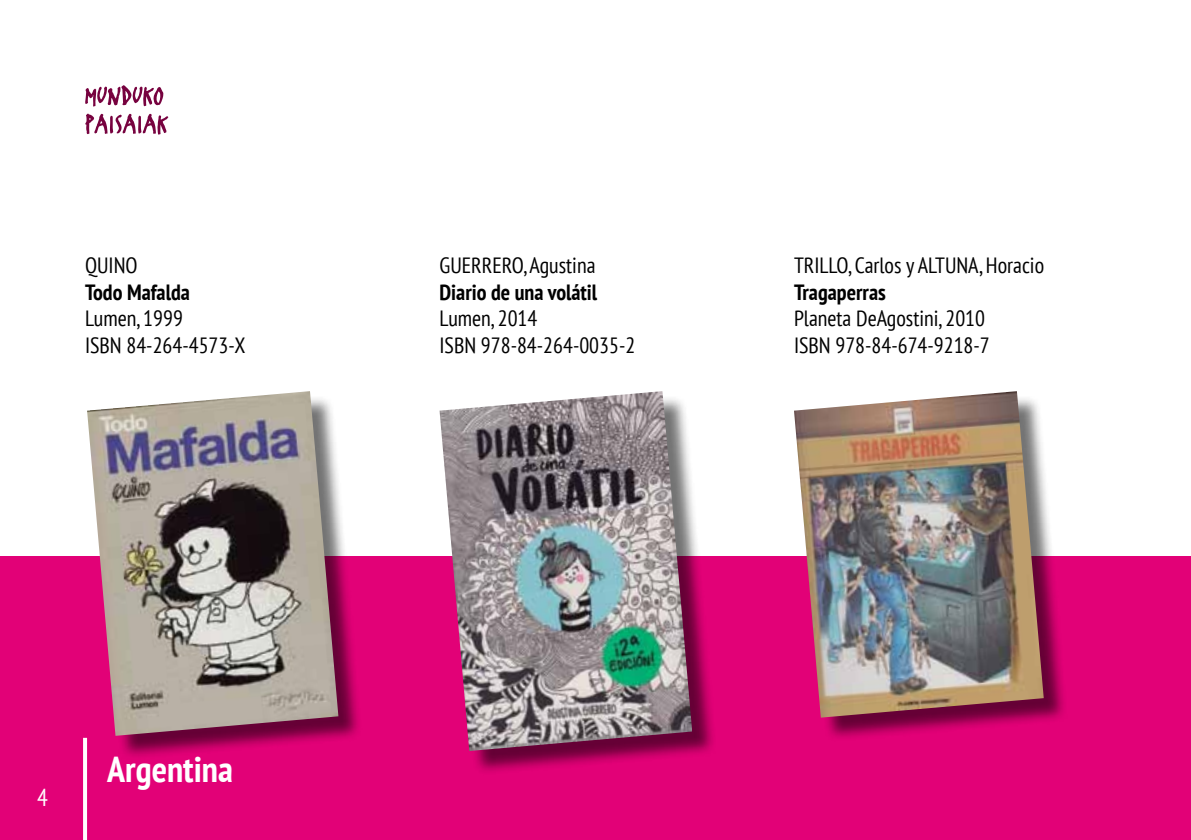
<style>
.page{position:relative;width:1191px;height:840px;background:#fff}
.page>*{position:absolute;margin:0;border:0;box-sizing:border-box;transform-origin:0 0}
.t1{font:700 condensed 36px "PT Sans";color:#fff}
.t2{font:condensed 24px "PT Sans";color:#fff}
.t3{font:condensed 22px/26.4px "PT Sans";color:#000}
.t4{font:700 condensed 22px "PT Sans";color:#000}
</style>
<div class="page">
<div style="left:0;top:556px;width:1191px;height:283px;background:#e20177"></div>
<svg style="left:85px;top:85px;width:79px;height:21px"></svg>
<svg style="left:85px;top:113px;width:83px;height:22px"></svg>
<div style="left:91px;top:394px;width:272px;height:365px;background:#000;opacity:.55"></div>
<img style="left:87px;top:391px;width:251px;height:344px">
<div style="left:443px;top:394px;width:273px;height:381px;background:#000;opacity:.55"></div>
<img style="left:439px;top:391px;width:253px;height:359px">
<div style="left:797px;top:394px;width:270px;height:347px;background:#000;opacity:.55"></div>
<img style="left:794px;top:391px;width:249px;height:326px">
<svg style="left:83px;top:737px;width:4px;height:102px"></svg>
<p class="t3" style="left:85px;top:252px;width:54px">QUINO</p>
<p class="t4" style="left:85px;top:277px;width:106px">Todo Mafalda</p>
<p class="t3" style="left:85px;top:304px;width:162px">Lumen, 1999<br>ISBN 84-264-4573-X</p>
<p class="t2" style="left:37px;top:782px;width:12px">4</p>
<h1 class="t1" style="left:107px;top:744px;width:127px">Argentina</h1>
<p class="t3" style="left:439px;top:252px;width:157px">GUERRERO, Agustina</p>
<p class="t4" style="left:439px;top:277px;width:159px">Diario de una volátil</p>
<p class="t3" style="left:439px;top:304px;width:197px">Lumen, 2014<br>ISBN 978-84-264-0035-2</p>
<p class="t3" style="left:794px;top:252px;width:252px">TRILLO, Carlos y ALTUNA, Horacio</p>
<p class="t4" style="left:794px;top:277px;width:93px">Tragaperras</p>
<p class="t3" style="left:794px;top:304px;width:197px">Planeta DeAgostini, 2010<br>ISBN 978-84-674-9218-7</p>
</div>
